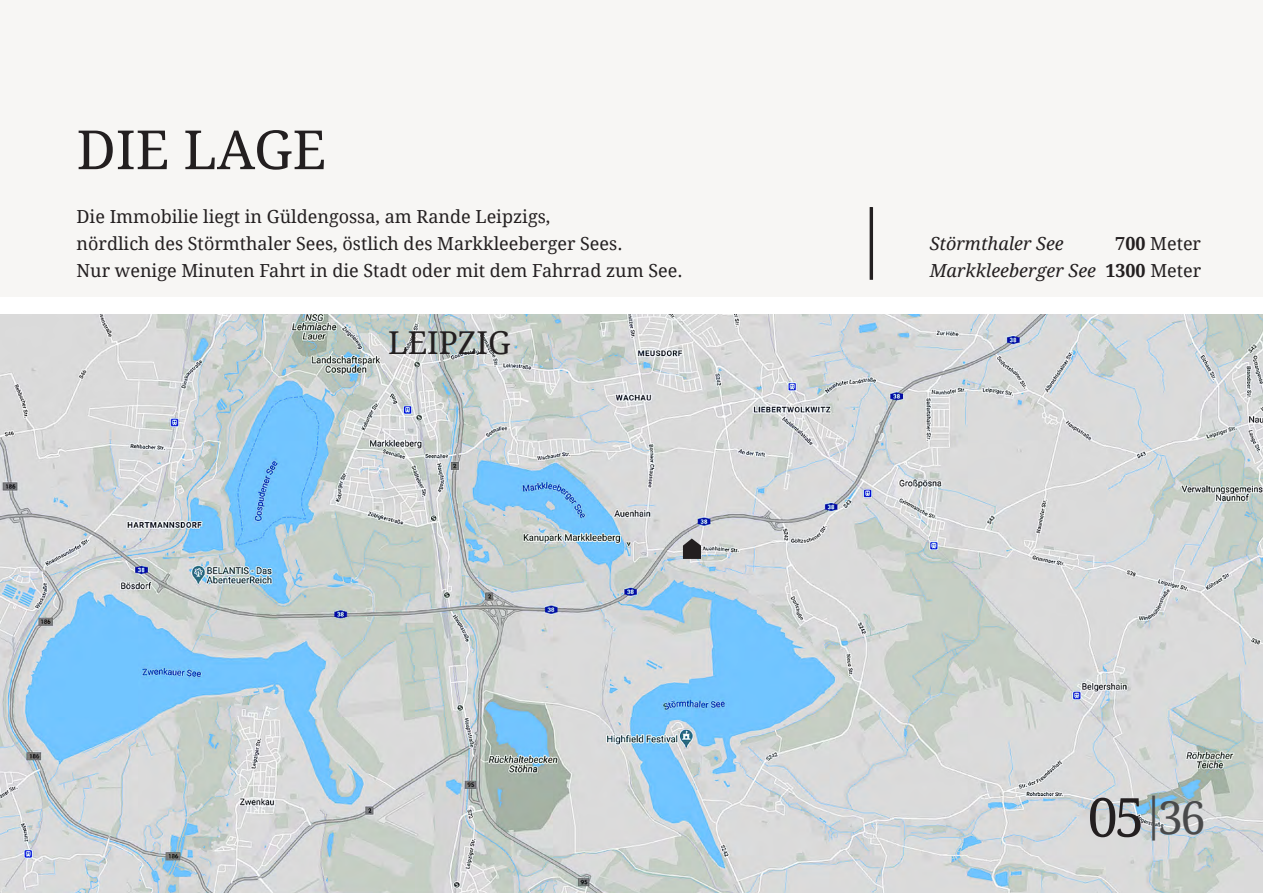
<style>
.page{position:relative;width:1263px;height:893px;background:#fff}
.page>*{position:absolute;margin:0;border:0;box-sizing:border-box;transform-origin:0 0}
.t1{font:54px "Droid Serif";color:#231f20}
.t2{font:45px "Droid Serif";color:#494a4b}
.t3{font:31.5px "Droid Serif";color:#231f20}
.t4{font:18px/27px "Droid Serif";color:#231f20}
.t5{font:italic 18px/27px "Droid Serif";color:#231f20;text-align:right}
.s1{font-weight:700;font-style:normal}
.s2{font-style:normal}
.s3{font-size:54px;color:#231f20}
</style>
<div class="page">
<div style="left:0;top:0;width:1263px;height:297px;background:#f7f6f4"></div>
<img style="left:0;top:314px;width:1263px;height:579px">
<div style="left:870px;top:207px;width:3px;height:73px;border:2px solid #231f20"></div>
<svg style="left:683px;top:539px;width:18px;height:20px"></svg>
<h1 class="t1" style="left:77px;top:119px;width:251px">DIE LAGE</h1>
<p class="t4" style="left:77px;top:203px;width:607px">Die Immobilie liegt in Güldengossa, am Rande Leipzigs,<br>nördlich des Störmthaler Sees, östlich des Markkleeberger Sees.<br>Nur wenige Minuten Fahrt in die Stadt oder mit dem Fahrrad zum See.</p>
<h3 class="t3" style="left:388px;top:324px;width:124px">LEIPZIG</h3>
<p class="t5" style="left:930px;top:230px;width:136px">Störmthaler See</p>
<p class="t5" style="left:930px;top:230px;width:273px"><span class="s1">700</span> <span class="s2">Meter<br></span>Markkleeberger See <span class="s1">1300</span> <span class="s2">Meter</span></p>
<h2 class="t2" style="left:1114px;top:792px;width:93px"><span class="s3">5</span>|36</h2>
<h1 class="t1" style="left:1087px;top:786px;width:32px">0</h1>
</div>
